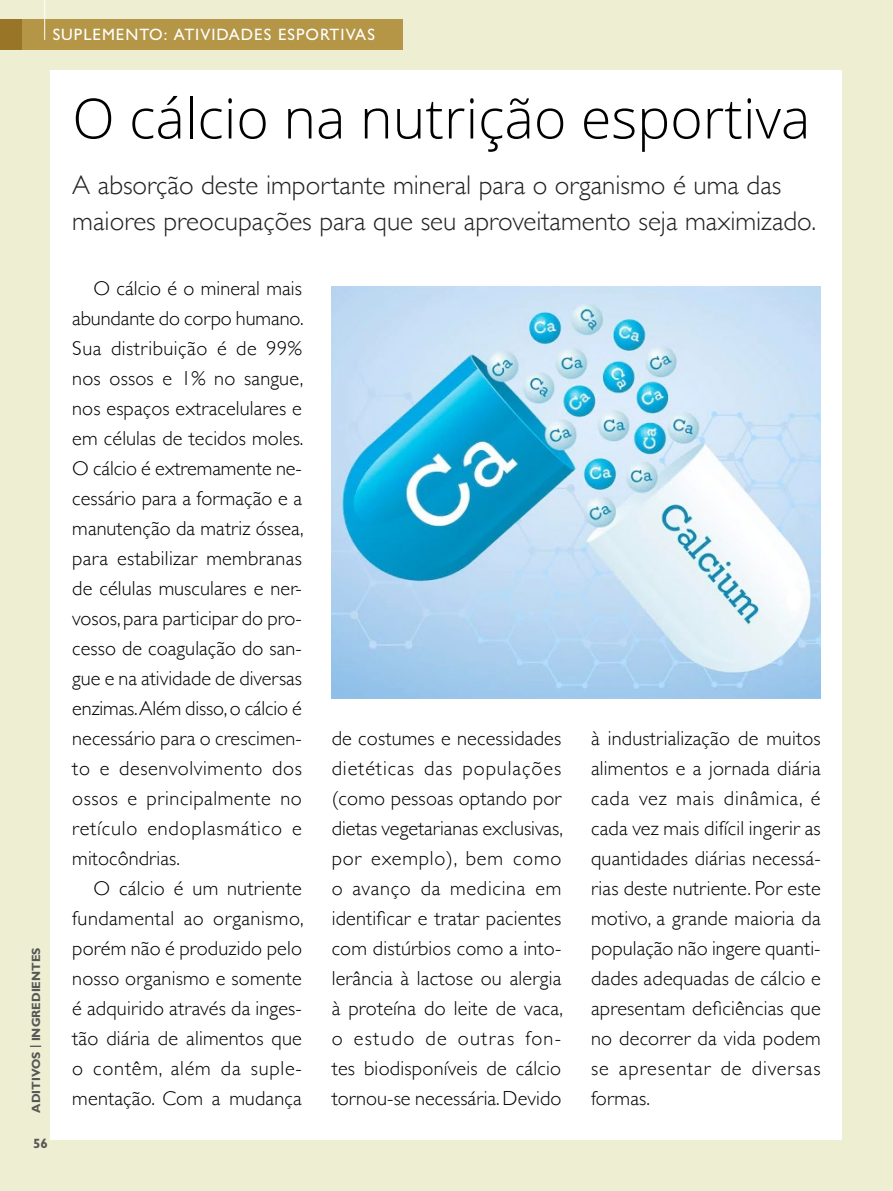
<style>
.page{position:relative;width:893px;height:1191px;background:#eeeed3}
.page>*{position:absolute;margin:0;border:0;box-sizing:border-box;transform-origin:0 0}
.t1{font:300 55.5px "Open Sans";color:#000}
.t2{font:300 27px/36px "Gill Sans";color:#222}
.t3{font:300 20.25px/30px "Gill Sans";letter-spacing:.01em;color:#000;text-align:justify}
.t4{font:500 16.5px "Gill Sans MT Pro";letter-spacing:.06em;color:#fff}
.t5{font:700 13.5px "Gill Sans MT Pro";color:#575756}
.t6{font:700 12px "Gill Sans MT Pro";color:#575756}
</style>
<div class="page">
<div style="left:51px;top:70px;width:791px;height:1069px;background:#fff"></div>
<div style="left:0;top:19px;width:403px;height:31px;background:#b49646"></div>
<hr style="left:44px;top:0;width:1px;height:40px;background:#fff">
<div style="left:1px;top:19px;width:21px;height:31px;background:#997527"></div>
<img style="left:332px;top:286px;width:489px;height:413px">
<p class="t4" style="left:53px;top:25px;width:324px">SUPLEMENTO: ATIVIDADES ESPORTIVAS</p>
<p class="t6" style="left:29px;top:1112px;width:167px;rotate:-90deg">ADITIVOS | INGREDIENTES</p>
<p class="t5" style="left:33px;top:1135px;width:16px">56</p>
<h1 class="t1" style="left:72px;top:80px;width:740px">O cálcio na nutrição esportiva</h1>
<h2 class="t2" style="left:72px;top:166px;width:745px">A absorção deste importante mineral para o organismo é uma das maiores preocupações para que seu aproveitamento seja maximizado.</h2>
<p class="t3" style="left:72px;top:272px;width:233px;text-indent:21px">O cálcio é o mineral mais abundante do corpo humano.<br>Sua distribuição é de 99% nos ossos e 1% no sangue, nos espaços extracelulares e em células de tecidos moles.<br>O cálcio é extremamente ne&shy;cessário para a formação e a manutenção da matriz óssea, para estabilizar membranas de células musculares e ner&shy;vosos, para participar do pro&shy;cesso de coagulação do san&shy;gue e na atividade de diversas enzimas.Além disso, o cálcio é necessário para o crescimen&shy;to e desenvolvimento dos ossos e principalmente no retículo endoplasmático e mitocôndrias.</p>
<p class="t3" style="left:72px;top:872px;width:233px;text-indent:21px">O cálcio é um nutriente fundamental ao organismo, porém não é produzido pelo nosso organismo e somente é adquirido através da inges&shy;tão diária de alimentos que o contêm, além da suple&shy;mentação. Com a mudança</p>
<p class="t3" style="left:332px;top:722px;width:233px">de costumes e necessidades dietéticas das populações (como pessoas optando por dietas vegetarianas exclusivas, por exemplo), bem como o avanço da medicina em identificar e tratar pacientes com distúrbios como a into&shy;lerância à lactose ou alergia à proteína do leite de vaca, o estudo de outras fon&shy;tes biodisponíveis de cálcio tornou-se necessária. Devido</p>
<p class="t3" style="left:591px;top:722px;width:231px">à industrialização de muitos alimentos e a jornada diária cada vez mais dinâmica, é cada vez mais difícil ingerir as quantidades diárias necessá&shy;rias deste nutriente. Por este motivo, a grande maioria da população não ingere quanti&shy;dades adequadas de cálcio e apresentam deficiências que no decorrer da vida podem se apresentar de diversas formas.</p>
</div>
